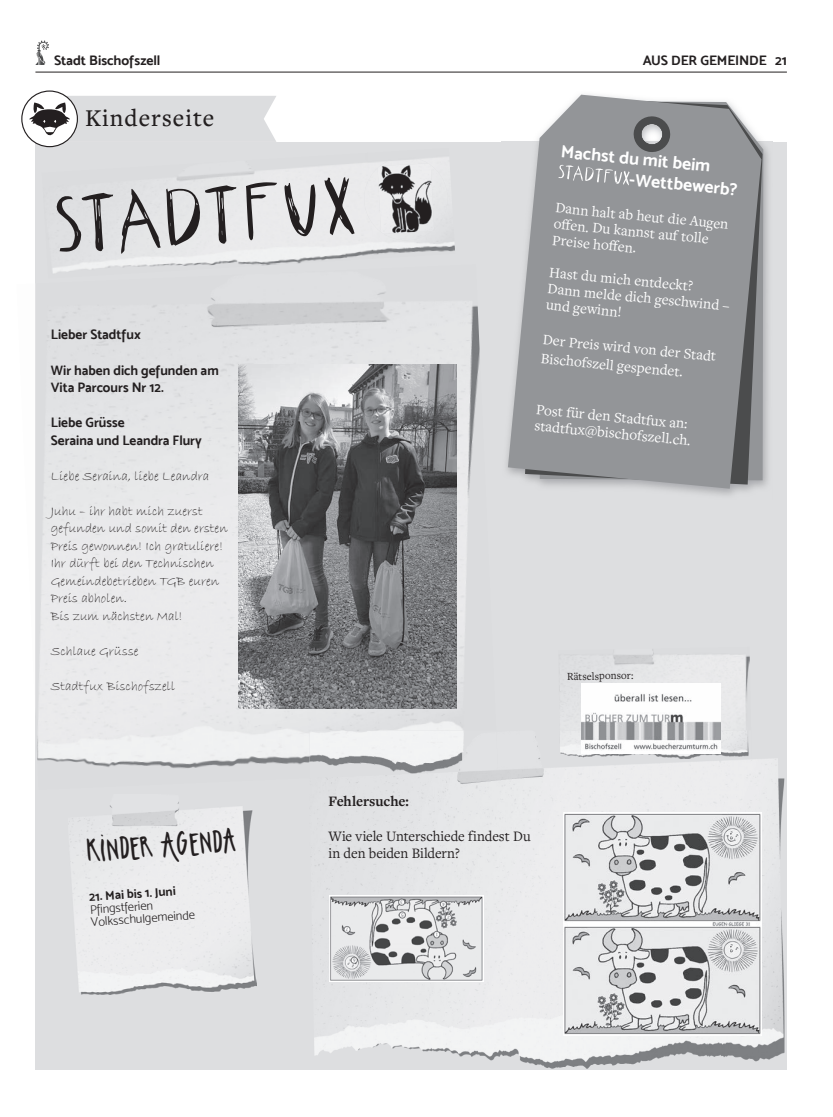
<style>
.page{position:relative;width:833px;height:1117px;background:#fff}
.page>*{position:absolute;margin:0;border:0;box-sizing:border-box;transform-origin:0 0}
.t1{font:32.5px "kurt";color:#231f20}
.t2{font:500 25px "Freight Text Pro";letter-spacing:.04em;color:#231f20}
.t3{font:17.5px/21.5px "Mosk Bold 700";color:#fff}
.t4{font:15px/16px "Freight Text Pro";color:#fff}
.t5{font:15px/17.5px "Freight Text Pro";letter-spacing:-.005em;color:#231f20}
.t6{font:700 15px "Freight Text Pro";letter-spacing:-.005em;color:#231f20}
.t7{font:13.75px/17.5px "Bradley Hand ITC";color:#231f20}
.t8{font:13.75px/17.5px "Mosk Bold 700";color:#231f20}
.t9{font:12.5px/12.5px "Mosk Light 300";color:#231f20}
.t10{font:12.5px "Mosk Bold 700";color:#231f20}
.t11{font:11.25px "Freight Text Pro";color:#231f20}
</style>
<div class="page">
<hr style="left:35px;top:72px;width:752px;height:1px;background:#231f20">
<svg style="left:35px;top:41px;width:14px;height:24px"></svg>
<div style="left:35px;top:142px;width:752px;height:927px;background:#dddee0"></div>
<img style="left:502px;top:94px;width:270px;height:401px">
<svg style="left:508px;top:95px;width:253px;height:393px;background:#999b9e"></svg>
<svg style="left:633px;top:115px;width:38px;height:38px"></svg>
<svg style="left:558px;top:164px;width:72px;height:21px;background:#a4a5a8"></svg>
<svg style="left:21px;top:90px;width:255px;height:57px"></svg>
<img style="left:72px;top:802px;width:184px;height:191px">
<img style="left:428px;top:736px;width:356px;height:332px">
<img style="left:312px;top:834px;width:116px;height:221px">
<img style="left:37px;top:292px;width:459px;height:497px">
<img style="left:309px;top:730px;width:189px;height:47px">
<img style="left:558px;top:649px;width:193px;height:112px">
<img style="left:563px;top:811px;width:198px;height:224px">
<img style="left:53px;top:163px;width:318px;height:110px">
<img style="left:448px;top:157px;width:2px;height:20px">
<img style="left:415px;top:242px;width:40px;height:10px">
<img style="left:371px;top:240px;width:44px;height:15px">
<svg style="left:56px;top:193px;width:57px;height:59px"></svg>
<svg style="left:121px;top:185px;width:115px;height:69px"></svg>
<svg style="left:246px;top:182px;width:31px;height:58px"></svg>
<svg style="left:284px;top:183px;width:32px;height:53px"></svg>
<svg style="left:324px;top:177px;width:30px;height:58px"></svg>
<img style="left:363px;top:158px;width:85px;height:82px">
<img style="left:378px;top:163px;width:56px;height:71px">
<img style="left:329px;top:895px;width:154px;height:86px">
<img style="left:581px;top:683px;width:140px;height:70px">
<img style="left:239px;top:365px;width:217px;height:343px">
<p class="t8" style="left:54px;top:51px;width:108px">Stadt Bischofszell</p>
<p class="t8" style="left:642px;top:51px;width:146px">AUS DER GEMEINDE 21</p>
<h2 class="t2" style="left:85px;top:102px;width:131px">Kinderseite</h2>
<p class="t8" style="left:51px;top:326px;width:91px">Lieber Stadtfux</p>
<p class="t8" style="left:51px;top:361px;width:169px">Wir haben dich gefunden am<br>Vita Parcours Nr 12.</p>
<p class="t8" style="left:51px;top:413px;width:153px">Liebe Grüsse<br>Seraina und Leandra Flury</p>
<p class="t7" style="left:51px;top:467px;width:160px">Liebe Seraina, liebe Leandra</p>
<p class="t7" style="left:51px;top:502px;width:178px">Juhu – ihr habt mich zuerst gefunden und somit den ersten<br>Preis gewonnen! Ich gratuliere!<br>Ihr dürft bei den Technischen<br>Gemeindebetrieben TGB euren<br>Preis abholen.<br>Bis zum nächsten Mal!</p>
<p class="t7" style="left:51px;top:642px;width:89px">Schlaue Grüsse</p>
<p class="t7" style="left:51px;top:677px;width:126px">Stadtfux Bischofszell</p>
<h1 class="t1" style="left:85px;top:835px;width:152px;rotate:-4deg">kinder Agenda</h1>
<p class="t10" style="left:89px;top:889px;width:88px;rotate:-4deg">21. Mai bis 1. Juni</p>
<p class="t9" style="left:90px;top:902px;width:106px;rotate:-4deg">Pfi ngstferien<br>Volksschulgemeinde</p>
<p class="t3" style="left:632px;top:147px;width:110px;text-indent:-71px;rotate:5deg">Machst du mit beim -Wettbewerb?</p>
<p class="t4" style="left:556px;top:200px;width:175px;rotate:5deg">Dann halt ab heut die Augen off en. Du kannst auf tolle<br>Preise hoff en.</p>
<p class="t4" style="left:549px;top:264px;width:184px;rotate:5deg">H ast du mich entdeckt?<br>Dann melde dich geschw ind – und gew inn!</p>
<p class="t4" style="left:543px;top:330px;width:176px;line-height:18.6px;rotate:5deg">Der Preis w ird von der Stadt<br>Bischofszell gespendet.</p>
<p class="t4" style="left:536px;top:401px;width:158px;rotate:5deg">Post für den Stadtfux an: stadtfux@ bischofszell.ch.</p>
<p class="t11" style="left:567px;top:668px;width:71px;rotate:-1deg">Rätselsponsor:</p>
<p class="t6" style="left:328px;top:790px;width:82px">Fehlersuche:</p>
<p class="t5" style="left:328px;top:826px;width:204px">Wie viele Unterschiede findest Du in den beiden Bildern?</p>
</div>
